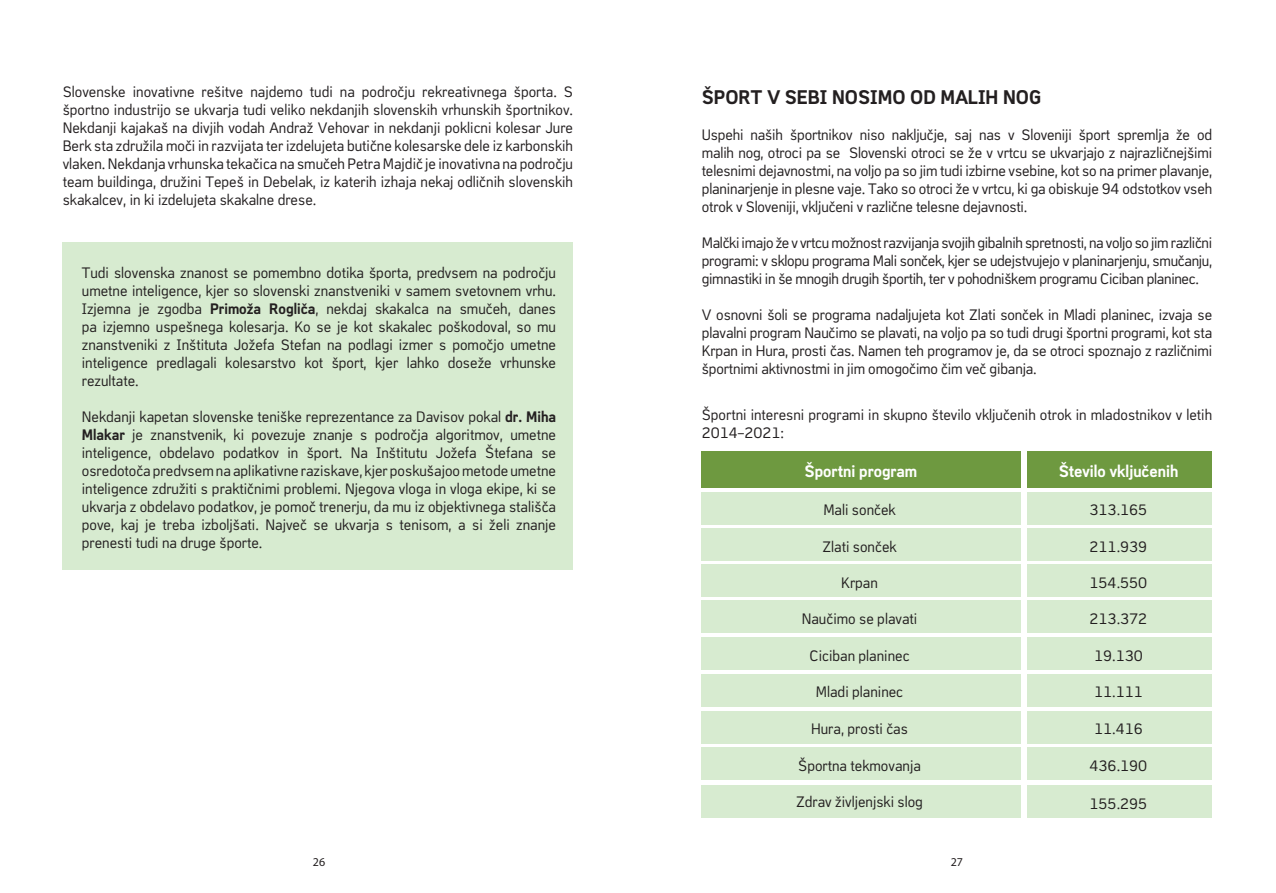
<style>
.page{position:relative;width:1276px;height:893px;background:#fff}
.page>*{position:absolute;margin:0;border:0;box-sizing:border-box;transform-origin:0 0}
.t1{font:700 19.5px "Copy";color:#231f20}
.t2{font:700 16.5px "Copy";color:#fff}
.t3{font:15px/18px "Copy";color:#231f20;text-align:justify}
.t4{font:12px "Myriad Pro";color:#231f20}
.s1{font-weight:700}
</style>
<div class="page">
<div style="left:63px;top:242px;width:510px;height:328px;background:#d7ebd0"></div>
<div style="left:1027px;top:452px;width:185px;height:36px;background:#6e9940"></div>
<div style="left:1027px;top:492px;width:185px;height:32px;background:#d7ebd0"></div>
<div style="left:702px;top:452px;width:319px;height:36px;background:#6e9940"></div>
<div style="left:702px;top:492px;width:319px;height:32px;background:#d7ebd0"></div>
<div style="left:1027px;top:528px;width:185px;height:33px;background:#d7ebd0"></div>
<div style="left:702px;top:528px;width:319px;height:33px;background:#d7ebd0"></div>
<div style="left:1027px;top:564px;width:185px;height:32px;background:#d7ebd0"></div>
<div style="left:702px;top:564px;width:319px;height:32px;background:#d7ebd0"></div>
<div style="left:1027px;top:600px;width:185px;height:33px;background:#d7ebd0"></div>
<div style="left:702px;top:600px;width:319px;height:33px;background:#d7ebd0"></div>
<div style="left:1027px;top:637px;width:185px;height:33px;background:#d7ebd0"></div>
<div style="left:702px;top:637px;width:319px;height:33px;background:#d7ebd0"></div>
<div style="left:1027px;top:674px;width:185px;height:32px;background:#d7ebd0"></div>
<div style="left:702px;top:674px;width:319px;height:32px;background:#d7ebd0"></div>
<div style="left:1027px;top:711px;width:185px;height:32px;background:#d7ebd0"></div>
<div style="left:702px;top:711px;width:319px;height:32px;background:#d7ebd0"></div>
<div style="left:1027px;top:747px;width:185px;height:33px;background:#d7ebd0"></div>
<div style="left:702px;top:747px;width:319px;height:33px;background:#d7ebd0"></div>
<div style="left:1027px;top:785px;width:185px;height:33px;background:#d7ebd0"></div>
<div style="left:702px;top:785px;width:319px;height:33px;background:#d7ebd0"></div>
<p class="t3" style="left:63px;top:83px;width:512px">Slovenske inovativne rešitve najdemo tudi na področju rekreativnega športa. S športno industrijo se ukvarja tudi veliko nekdanjih slovenskih vrhunskih športnikov.<br>Nekdanji kajakaš na divjih vodah Andraž Vehovar in nekdanji poklicni kolesar Jure Berk sta združila moči in razvijata ter izdelujeta butične kolesarske dele iz karbonskih vlaken. Nekdanja vrhunska tekačica na smučeh Petra Majdič je inovativna na področju team buildinga, družini Tepeš in Debelak, iz katerih izhaja nekaj odličnih slovenskih skakalcev, in ki izdelujeta skakalne drese.</p>
<p class="t3" style="left:82px;top:264px;width:476px">Tudi slovenska znanost se pomembno dotika športa, predvsem na področju umetne inteligence, kjer so slovenski znanstveniki v samem svetovnem vrhu.<br>Izjemna je zgodba <span class="s1">Primoža Rogliča</span>, nekdaj skakalca na smučeh, danes pa izjemno uspešnega kolesarja. Ko se je kot skakalec poškodoval, so mu znanstveniki z Inštituta Jožefa Stefan na podlagi izmer s pomočjo umetne inteligence predlagali kolesarstvo kot šport, kjer lahko doseže vrhunske rezultate.</p>
<p class="t3" style="left:82px;top:408px;width:476px">Nekdanji kapetan slovenske teniške reprezentance za Davisov pokal <span class="s1">dr. Miha Mlakar</span> je znanstvenik, ki povezuje znanje s področja algoritmov, umetne inteligence, obdelavo podatkov in šport. Na Inštitutu Jožefa Štefana se osredotoča predvsem na aplikativne raziskave, kjer poskušajoo metode umetne inteligence združiti s praktičnimi problemi. Njegova vloga in vloga ekipe, ki se ukvarja z obdelavo podatkov, je pomoč trenerju, da mu iz objektivnega stališča pove, kaj je treba izboljšati. Največ se ukvarja s tenisom, a si želi znanje prenesti tudi na druge športe.</p>
<p class="t1" style="left:702px;top:86px;width:341px">ŠPORT V SEBI NOSIMO OD MALIH NOG</p>
<p class="t3" style="left:702px;top:126px;width:512px">Uspehi naših športnikov niso naključje, saj nas v Sloveniji šport spremlja že od malih nog, otroci pa se Slovenski otroci se že v vrtcu se ukvarjajo z najrazličnejšimi telesnimi dejavnostmi, na voljo pa so jim tudi izbirne vsebine, kot so na primer plavanje, planinarjenje in plesne vaje. Tako so otroci že v vrtcu, ki ga obiskuje 94 odstotkov vseh otrok v Sloveniji, vključeni v različne telesne dejavnosti.</p>
<p class="t3" style="left:702px;top:234px;width:512px">Malčki imajo že v vrtcu možnost razvijanja svojih gibalnih spretnosti, na voljo so jim različni programi: v sklopu programa Mali sonček, kjer se udejstvujejo v planinarjenju, smučanju, gimnastiki in še mnogih drugih športih, ter v pohodniškem programu Ciciban planinec.</p>
<p class="t3" style="left:702px;top:306px;width:512px">V osnovni šoli se programa nadaljujeta kot Zlati sonček in Mladi planinec, izvaja se plavalni program Naučimo se plavati, na voljo pa so tudi drugi športni programi, kot sta Krpan in Hura, prosti čas. Namen teh programov je, da se otroci spoznajo z različnimi športnimi aktivnostmi in jim omogočimo čim več gibanja.</p>
<p class="t3" style="left:702px;top:405px;width:512px">Športni interesni programi in skupno število vključenih otrok in mladostnikov v letih<br>2014–2021:</p>
<p class="t2" style="left:804px;top:462px;width:114px">Športni program</p>
<p class="t2" style="left:1058px;top:462px;width:121px">Število vključenih</p>
<p class="t3" style="left:823px;top:501px;width:74px">Mali sonček</p>
<p class="t3" style="left:1089px;top:501px;width:59px">313.165</p>
<p class="t3" style="left:822px;top:538px;width:76px">Zlati sonček</p>
<p class="t3" style="left:1089px;top:538px;width:59px">211.939</p>
<p class="t3" style="left:841px;top:573px;width:38px">Krpan</p>
<p class="t3" style="left:1089px;top:573px;width:59px">154.550</p>
<p class="t3" style="left:801px;top:610px;width:117px">Naučimo se plavati</p>
<p class="t3" style="left:1089px;top:610px;width:59px">213.372</p>
<p class="t3" style="left:809px;top:647px;width:102px">Ciciban planinec</p>
<p class="t3" style="left:1094px;top:647px;width:50px">19.130</p>
<p class="t3" style="left:816px;top:683px;width:89px">Mladi planinec</p>
<p class="t3" style="left:1094px;top:683px;width:50px">11.111</p>
<p class="t3" style="left:811px;top:720px;width:98px">Hura, prosti čas</p>
<p class="t3" style="left:1094px;top:720px;width:50px">11.416</p>
<p class="t3" style="left:798px;top:756px;width:124px">Športna tekmovanja</p>
<p class="t3" style="left:1089px;top:756px;width:59px">436.190</p>
<p class="t3" style="left:796px;top:793px;width:128px">Zdrav življenjski slog</p>
<p class="t3" style="left:1089px;top:794px;width:59px">155.295</p>
<p class="t4" style="left:313px;top:854px;width:14px">26</p>
<p class="t4" style="left:951px;top:854px;width:14px">27</p>
</div>
